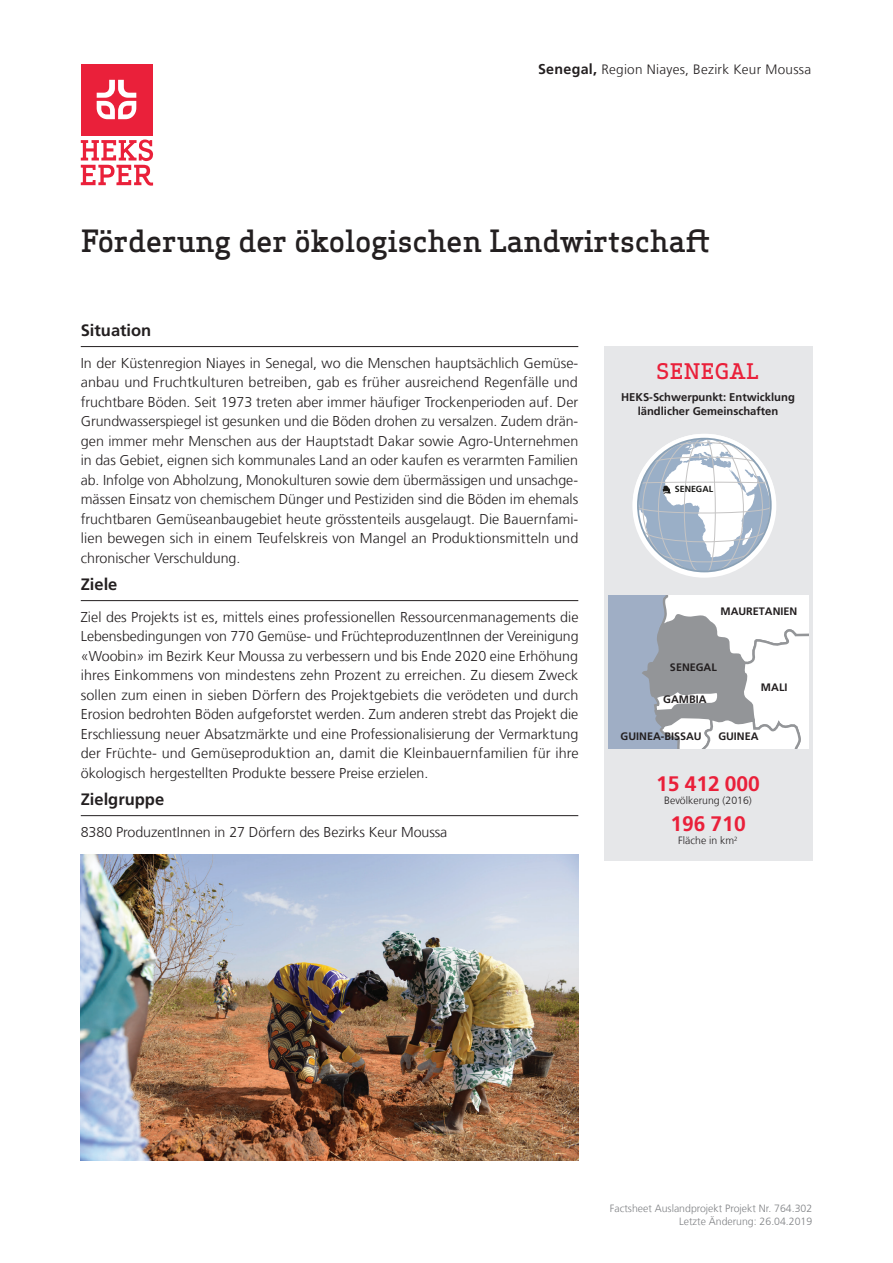
<style>
.page{position:relative;width:893px;height:1263px;background:#fff}
.page>*{position:absolute;margin:0;border:0;box-sizing:border-box;transform-origin:0 0}
.t1{font:500 30px "Apex Serif";letter-spacing:-.01em;color:#231f20}
.t2{font:700 21px "Frutiger LT Com";color:#ea203a}
.t3{font:500 21px "Apex Serif";letter-spacing:.025em;color:#ea203a}
.t4{font:700 16.5px "Frutiger LT Com";color:#231f20}
.t5{font:300 14.25px/19.5px "Frutiger LT Com";color:#231f20;text-align:justify}
.t6{font:300 13.5px "Frutiger LT Com";letter-spacing:.02em;color:#231f20}
.t7{font:700 11.25px/13.4px "Frutiger LT Com";color:#231f20;text-align:center}
.t8{font:700 10.8px "Frutiger LT Com";color:#231f20}
.t9{font:300 10.5px/12.6px "Frutiger LT Com";color:#808285;text-align:right}
.t10{font:300 10.5px "Frutiger LT Com";color:#231f20}
.t11{font:700 8.85px "Frutiger LT Com";color:#1a1a18}
.s1{font-weight:700;font-size:14.25px}
</style>
<div class="page">
<hr style="left:81px;top:346px;width:497px;height:1px;background:#231f20">
<hr style="left:81px;top:600px;width:497px;height:1px;background:#231f20">
<hr style="left:81px;top:815px;width:497px;height:1px;background:#231f20">
<div style="left:81px;top:64px;width:71px;height:71px;background:#ea203a"></div>
<svg style="left:97px;top:80px;width:39px;height:39px"></svg>
<svg style="left:81px;top:140px;width:72px;height:46px"></svg>
<img style="left:81px;top:855px;width:497px;height:306px">
<div style="left:604px;top:347px;width:208px;height:514px;background:#e6e7e9"></div>
<div style="left:607px;top:595px;width:201px;height:154px;background:#9faec5"></div>
<svg style="left:642px;top:595px;width:166px;height:154px;background:#cfd1d5"></svg>
<svg style="left:633px;top:434px;width:143px;height:143px"></svg>
<p class="t6" style="left:538px;top:62px;width:275px"><span class="s1">Senegal,</span> Region Niayes, Bezirk Keur Moussa</p>
<h1 class="t1" style="left:81px;top:222px;width:631px">Förderung der ökologischen Landwirtschaft</h1>
<p class="t4" style="left:81px;top:320px;width:72px">Situation</p>
<p class="t5" style="left:81px;top:353px;width:499px">In der Küstenregion Niayes in Senegal, wo die Menschen hauptsächlich Gemüse&shy;anbau und Fruchtkulturen betreiben, gab es früher ausreichend Regenfälle und fruchtbare Böden. Seit 1973 treten aber immer häufiger Trockenperioden auf. Der Grundwasserspiegel ist gesunken und die Böden drohen zu versalzen. Zudem drän&shy;gen immer mehr Menschen aus der Hauptstadt Dakar sowie Agro-Unternehmen in das Gebiet, eignen sich kommunales Land an oder kaufen es verarmten Familien ab. Infolge von Abholzung, Monokulturen sowie dem übermässigen und unsachge&shy;mässen Einsatz von chemischem Dünger und Pestiziden sind die Böden im ehemals fruchtbaren Gemüseanbaugebiet heute grösstenteils ausgelaugt. Die Bauernfami&shy;lien bewegen sich in einem Teufelskreis von Mangel an Produktionsmitteln und chronischer Verschuldung.</p>
<p class="t4" style="left:81px;top:574px;width:38px">Ziele</p>
<p class="t5" style="left:81px;top:607px;width:499px">Ziel des Projekts ist es, mittels eines professionellen Ressourcenmanagements die Lebensbedingungen von 770 Gemüse- und FrüchteproduzentInnen der Vereinigung «Woobin» im Bezirk Keur Moussa zu verbessern und bis Ende 2020 eine Erhöhung ihres Einkommens von mindestens zehn Prozent zu erreichen. Zu diesem Zweck sollen zum einen in sieben Dörfern des Projektgebiets die verödeten und durch Erosion bedrohten Böden aufgeforstet werden. Zum anderen strebt das Projekt die Erschliessung neuer Absatzmärkte und eine Professionalisierung der Vermarktung der Früchte- und Gemüseproduktion an, damit die Kleinbauernfamilien für ihre ökologisch hergestellten Produkte bessere Preise erzielen.</p>
<p class="t4" style="left:81px;top:789px;width:85px">Zielgruppe</p>
<p class="t5" style="left:81px;top:822px;width:368px">8380 ProduzentInnen in 27 Dörfern des Bezirks Keur Moussa</p>
<h2 class="t3" style="left:656px;top:358px;width:104px">SENEGAL</h2>
<p class="t7" style="left:621px;top:391px;width:175px">HEKS-Schwerpunkt: Entwicklung ländlicher Gemeinschaften</p>
<p class="t11" style="left:675px;top:484px;width:40px">SENEGAL</p>
<p class="t8" style="left:720px;top:605px;width:78px">MAURETANIEN</p>
<p class="t8" style="left:670px;top:660px;width:48px">SENEGAL</p>
<p class="t8" style="left:761px;top:680px;width:28px">MALI</p>
<p class="t8" style="left:663px;top:692px;width:45px">GAMBIA</p>
<p class="t8" style="left:621px;top:730px;width:83px">GUINEA-BISSAU</p>
<p class="t8" style="left:718px;top:730px;width:42px">GUINEA</p>
<h2 class="t2" style="left:656px;top:771px;width:105px">15 412 000</h2>
<p class="t10" style="left:664px;top:794px;width:89px">Bevölkerung (2016)</p>
<h2 class="t2" style="left:670px;top:811px;width:77px">196 710</h2>
<p class="t10" style="left:678px;top:835px;width:61px">Fläche in km<sup>2</sup></p>
<p class="t9" style="left:610px;top:1202px;width:204px">Factsheet Auslandprojekt Projekt Nr. 764.302<br>Letzte Änderung: 26.04.2019</p>
</div>
